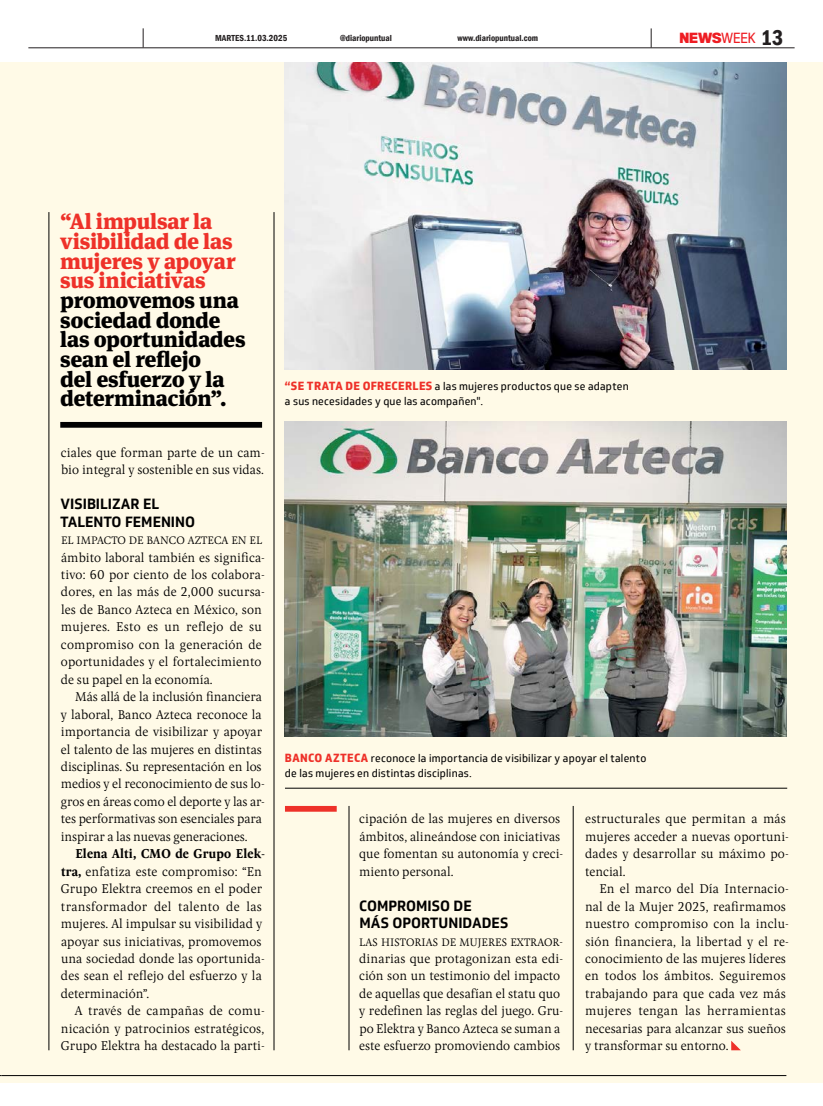
<style>
.page{position:relative;width:823px;height:1106px;background:#fff}
.page>*{position:absolute;margin:0;border:0;box-sizing:border-box;transform-origin:0 0}
.t1{font:900 22px/19.7px "Meta Serif Pro";letter-spacing:-.02em;color:#000}
.t2{font:600 condensed 22px "Franklin Gothic";color:#231f20}
.t3{font:700 14.4px/17.4px "Soleto";color:#000}
.t4{font:300 13.3px/17.4px "Pona W03";letter-spacing:.005em;color:#000}
.t5{font:700 13.3px "Pona W03";letter-spacing:.01em;color:#000}
.t6{font:700 13px "Titling Gothic FB Narrow";color:#ee1d23}
.t7{font:300 11.3px "Pona W03";color:#000}
.t8{font:10.8px/15px "Soleto";letter-spacing:.02em;color:#000;scale:.95 1}
.t9{font:600 condensed 9px "Franklin Gothic";color:#231f20}
.s1{font-weight:400}
.s2{color:#ee3129}
.s3{font-weight:700}
.s4{font-weight:800;font-size:11.5px;color:#ee3129}
</style>
<div class="page">
<hr style="left:28px;top:47px;width:766px;height:1px;background:#231f20">
<svg style="left:650px;top:28px;width:1px;height:20px"></svg>
<svg style="left:143px;top:28px;width:1px;height:19px"></svg>
<hr style="left:0;top:62px;width:2px;height:1020px;background:#fffae7">
<div style="left:1px;top:62px;width:821px;height:1020px;background:#fffae7"></div>
<hr style="left:1px;top:1075px;width:784px;height:1px;background:#000">
<hr style="left:274px;top:212px;width:1px;height:838px;background:#000">
<svg style="left:731px;top:1041px;width:9px;height:9px"></svg>
<div style="left:285px;top:806px;width:51px;height:5px;background:#ee3129"></div>
<hr style="left:572px;top:806px;width:1px;height:244px;background:#000">
<hr style="left:348px;top:806px;width:1px;height:244px;background:#000">
<hr style="left:49px;top:212px;width:1px;height:838px;background:#000">
<div style="left:60px;top:422px;width:202px;height:6px;background:#000"></div>
<img style="left:285px;top:62px;width:500px;height:307px">
<img style="left:285px;top:422px;width:500px;height:314px">
<hr style="left:285px;top:788px;width:501px;height:1px;background:#000">
<p class="t9" style="left:215px;top:32px;width:74px">MARTES.11.03.2025</p>
<p class="t9" style="left:340px;top:32px;width:53px">@diariopuntual</p>
<p class="t9" style="left:457px;top:32px;width:82px">www.diariopuntual.com</p>
<p class="t6" style="left:679px;top:31px;width:78px">NEWS<span class="s1">WEEK</span></p>
<p class="t2" style="left:760px;top:23px;width:24px">13</p>
<p class="t1" style="left:60px;top:210px;width:187px"><span class="s2">“Al impulsar la visibilidad de las mujeres y apoyar sus iniciativas </span>promovemos una sociedad donde las oportunidades sean el reflejo<br>del esfuerzo y la determinación”.</p>
<p class="t4" style="left:61px;top:443px;width:205px">ciales que forman parte de un cam&shy;bio integral y sostenible en sus vidas.</p>
<p class="t3" style="left:60px;top:495px;width:136px">VISIBILIZAR EL<br>TALENTO FEMENINO</p>
<p class="t7" style="left:61px;top:533px;width:203px">EL IMPACTO DE BANCO AZTECA EN EL</p>
<p class="t4" style="left:61px;top:548px;width:205px">ámbito laboral también es significa-</p>
<p class="t4" style="left:61px;top:565px;width:205px">tivo: 60 por ciento de los colabora-</p>
<p class="t4" style="left:61px;top:583px;width:205px">dores, en las más de 2,000 sucursa-</p>
<p class="t4" style="left:61px;top:600px;width:202px">les de Banco Azteca en México, son</p>
<p class="t4" style="left:61px;top:617px;width:202px">mujeres. Esto es un reflejo de su</p>
<p class="t4" style="left:61px;top:635px;width:202px">compromiso con la generación de</p>
<p class="t4" style="left:61px;top:652px;width:202px">oportunidades y el fortalecimiento</p>
<p class="t4" style="left:61px;top:670px;width:153px">de su papel en la economía.</p>
<p class="t4" style="left:75px;top:687px;width:188px">Más allá de la inclusión financiera</p>
<p class="t4" style="left:61px;top:705px;width:202px">y laboral, Banco Azteca reconoce la</p>
<p class="t4" style="left:61px;top:722px;width:203px">importancia de visibilizar y apoyar</p>
<p class="t4" style="left:61px;top:739px;width:202px">el talento de las mujeres en distintas</p>
<p class="t4" style="left:61px;top:757px;width:202px">disciplinas. Su representación en los</p>
<p class="t4" style="left:61px;top:774px;width:205px">medios y el reconocimiento de sus lo-</p>
<p class="t4" style="left:61px;top:792px;width:205px">gros en áreas como el deporte y las ar-</p>
<p class="t4" style="left:61px;top:809px;width:202px">tes performativas son esenciales para</p>
<p class="t4" style="left:61px;top:827px;width:188px">inspirar a las nuevas generaciones.</p>
<p class="t5" style="left:75px;top:844px;width:191px">Elena Alti, CMO de Grupo Elek-</p>
<p class="t4" style="left:61px;top:862px;width:202px"><span class="s3">tra,</span> enfatiza este compromiso: “En</p>
<p class="t4" style="left:61px;top:879px;width:202px">Grupo Elektra creemos en el poder</p>
<p class="t4" style="left:61px;top:897px;width:202px">transformador del talento de las</p>
<p class="t4" style="left:61px;top:914px;width:203px">mujeres. Al impulsar su visibilidad y</p>
<p class="t4" style="left:61px;top:931px;width:202px">apoyar sus iniciativas, promovemos</p>
<p class="t4" style="left:61px;top:949px;width:205px">una sociedad donde las oportunida-</p>
<p class="t4" style="left:61px;top:966px;width:202px">des sean el reflejo del esfuerzo y la</p>
<p class="t4" style="left:61px;top:984px;width:90px">determinación”.</p>
<p class="t4" style="left:75px;top:1001px;width:191px">A través de campañas de comu-</p>
<p class="t4" style="left:61px;top:1019px;width:205px">nicación y patrocinios estratégicos,</p>
<p class="t4" style="left:61px;top:1036px;width:205px">Grupo Elektra ha destacado la parti-</p>
<p class="t8" style="left:285px;top:379px;width:363px"><span class="s4">“SE TRATA DE OFRECERLES</span> a las mujeres productos que se adapten a sus necesidades y que las acompañen".</p>
<p class="t8" style="left:285px;top:750px;width:381px"><span class="s4">BANCO AZTECA</span> reconoce la importancia de visibilizar y apoyar el talento de las mujeres en distintas disciplinas.</p>
<p class="t4" style="left:359px;top:809px;width:205px">cipación de las mujeres en diversos ámbitos, alineándose con iniciativas que fomentan su autonomía y creci&shy;miento personal.</p>
<p class="t3" style="left:359px;top:897px;width:150px">COMPROMISO DE<br>MÁS OPORTUNIDADES</p>
<p class="t7" style="left:359px;top:934px;width:205px">LAS HISTORIAS DE MUJERES EXTRAOR-</p>
<p class="t4" style="left:359px;top:949px;width:205px">dinarias que protagonizan esta edi&shy;ción son un testimonio del impacto de aquellas que desafían el statu quo y redefinen las reglas del juego. Gru&shy;po Elektra y Banco Azteca se suman a este esfuerzo promoviendo cambios</p>
<p class="t4" style="left:585px;top:809px;width:202px">estructurales que permitan a más</p>
<p class="t4" style="left:584px;top:827px;width:205px">mujeres acceder a nuevas oportuni-</p>
<p class="t4" style="left:585px;top:844px;width:205px">dades y desarrollar su máximo po-</p>
<p class="t4" style="left:585px;top:862px;width:42px">tencial.</p>
<p class="t4" style="left:599px;top:879px;width:191px">En el marco del Día Internacio-</p>
<p class="t4" style="left:584px;top:897px;width:202px">nal de la Mujer 2025, reafirmamos</p>
<p class="t4" style="left:584px;top:914px;width:205px">nuestro compromiso con la inclu-</p>
<p class="t4" style="left:585px;top:931px;width:205px">sión financiera, la libertad y el re-</p>
<p class="t4" style="left:585px;top:949px;width:202px">conocimiento de las mujeres líderes</p>
<p class="t4" style="left:585px;top:966px;width:202px">en todos los ámbitos. Seguiremos</p>
<p class="t4" style="left:585px;top:984px;width:202px">trabajando para que cada vez más</p>
<p class="t4" style="left:584px;top:1001px;width:202px">mujeres tengan las herramientas</p>
<p class="t4" style="left:584px;top:1019px;width:202px">necesarias para alcanzar sus sueños</p>
<p class="t4" style="left:584px;top:1036px;width:145px">y transformar su entorno.</p>
</div>
